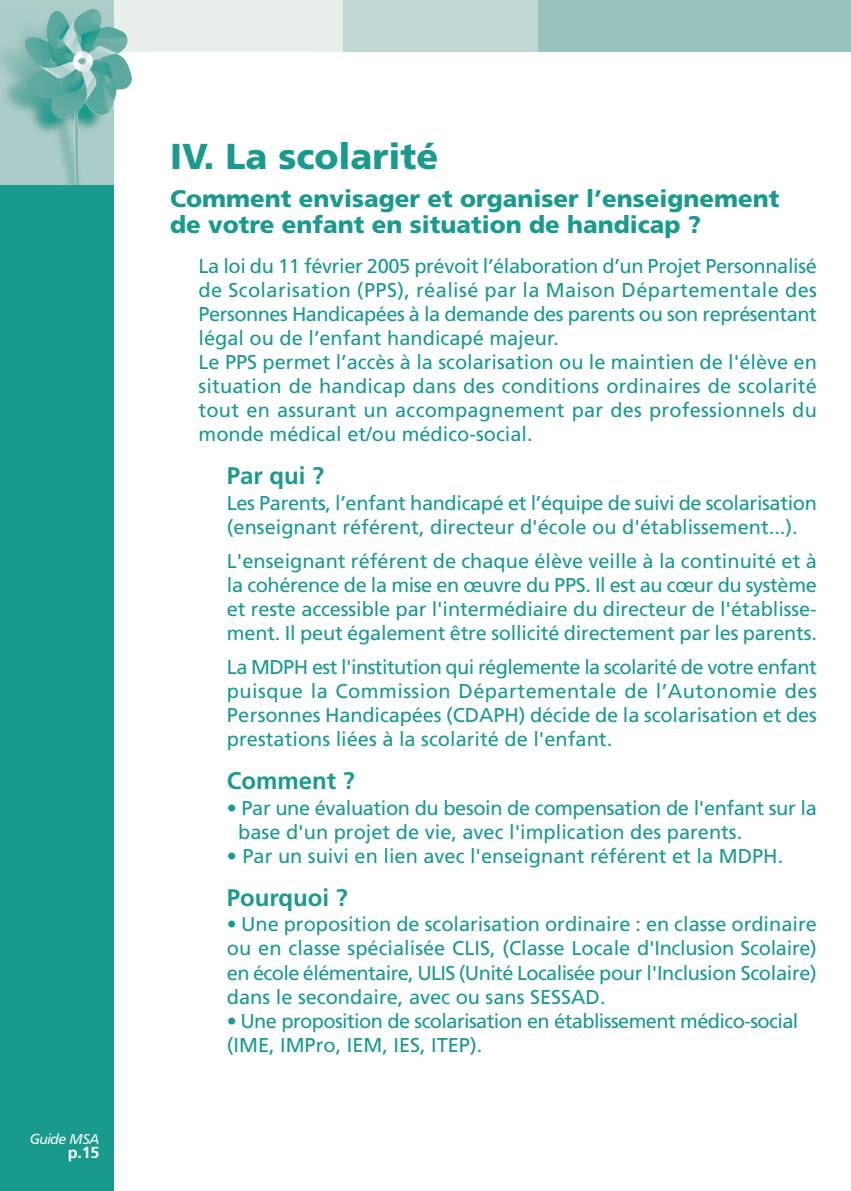
<style>
.page{position:relative;width:851px;height:1191px;background:#fff}
.page>*{position:absolute;margin:0;border:0;box-sizing:border-box;transform-origin:0 0}
.t1{font:900 36px "Frutiger";color:#189b8d}
.t2{font:900 24px/26px "Frutiger";color:#189b8d}
.t3{font:700 24px "Frutiger";color:#189b8d}
.t4{font:20px/24px "Frutiger";color:#189b8d;text-align:justify}
.t5{font:20px/24px "Frutiger";letter-spacing:-.02em;color:#189b8d}
.t6{font:20px/24px "Frutiger";letter-spacing:-.03em;color:#189b8d}
.t7{font:700 16px "Frutiger";color:#fff}
.t8{font:italic 14px "Frutiger BQ";color:#fff}
</style>
<div class="page">
<div style="left:109px;top:0;width:241px;height:51px;background:#e8efed"></div>
<div style="left:0;top:1px;width:113px;height:1190px;background:#189b8d"></div>
<div style="left:343px;top:0;width:208px;height:51px;background:#c0d7d4"></div>
<div style="left:538px;top:0;width:312px;height:51px;background:#99c3bd"></div>
<svg style="left:0;top:0;width:113px;height:185px;fill:#abccc8"></svg>
<img style="left:25px;top:9px;width:107px;height:175px">
<p class="t8" style="left:30px;top:1133px;width:71px">Guide MSA</p>
<p class="t7" style="left:68px;top:1145px;width:33px">p.15</p>
<h1 class="t1" style="left:170px;top:142px;width:270px">IV. La scolarité</h1>
<p class="t2" style="left:170px;top:187px;width:610px">Comment envisager et organiser l’enseignement de votre enfant en situation de handicap ?</p>
<p class="t4" style="left:198px;top:255px;width:619px;text-align:left">La loi du 11 février 2005 prévoit l’élaboration d’un Projet Personnalisé de Scolarisation (PPS), réalisé par la Maison Départementale des Personnes Handicapées à la demande des parents ou son représentant légal ou de l’enfant handicapé majeur.<br>Le PPS permet l’accès à la scolarisation ou le maintien de l'élève en situation de handicap dans des conditions ordinaires de scolarité tout en assurant un accompagnement par des professionnels du monde médical et/ou médico-social.</p>
<p class="t3" style="left:227px;top:466px;width:99px">Par qui ?</p>
<p class="t5" style="left:227px;top:492px;width:591px">Les Parents, l’enfant handicapé et l’équipe de suivi de scolarisation (enseignant référent, directeur d'école ou d'établissement...).</p>
<p class="t4" style="left:227px;top:550px;width:591px">L'enseignant référent de chaque élève veille à la continuité et à la cohérence de la mise en œuvre du PPS. Il est au cœur du système et reste accessible par l'intermédiaire du directeur de l'établisse&shy;ment. Il peut également être sollicité directement par les parents.</p>
<p class="t4" style="left:227px;top:656px;width:591px">La MDPH est l'institution qui réglemente la scolarité de votre enfant puisque la Commission Départementale de l’Autonomie des Personnes Handicapées (CDAPH) décide de la scolarisation et des prestations liées à la scolarité de l'enfant.</p>
<p class="t3" style="left:227px;top:771px;width:129px">Comment ?</p>
<p class="t5" style="left:238px;top:797px;width:580px;text-indent:-11px">• Par une évaluation du besoin de compensation de l'enfant sur la base d'un projet de vie, avec l'implication des parents.</p>
<p class="t4" style="left:227px;top:845px;width:557px">• Par un suivi en lien avec l'enseignant référent et la MDPH.</p>
<p class="t3" style="left:227px;top:887px;width:122px">Pourquoi ?</p>
<p class="t4" style="left:227px;top:914px;width:591px">• Une proposition de scolarisation ordinaire : en classe ordinaire ou en classe spécialisée CLIS, (Classe Locale d'Inclusion Scolaire) en école élémentaire, ULIS (Unité Localisée pour l'Inclusion Scolaire) dans le secondaire, avec ou sans SESSAD.</p>
<p class="t6" style="left:227px;top:1010px;width:573px">• Une proposition de scolarisation en établissement médico-social (IME, IMPro, IEM, IES, ITEP).</p>
</div>
